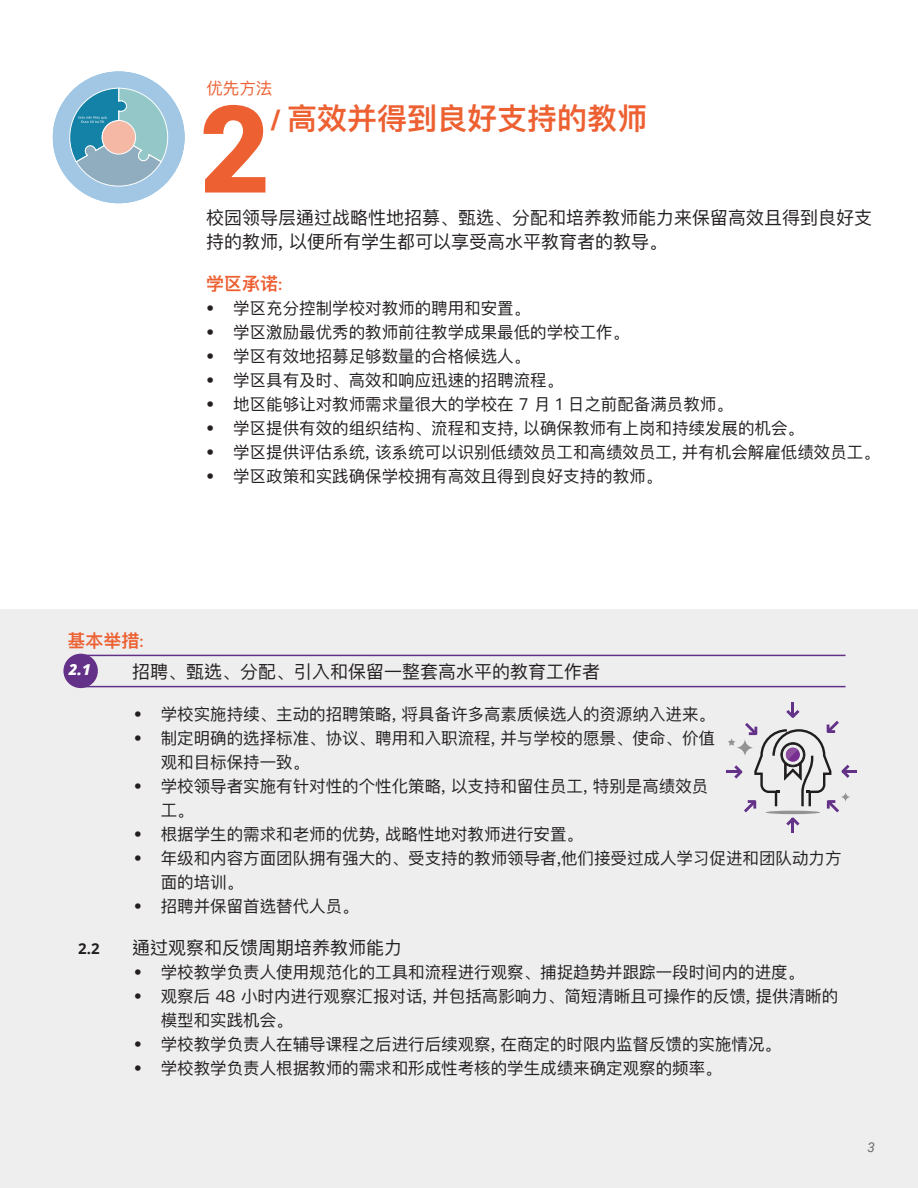
<style>
.page{position:relative;width:918px;height:1188px;background:#fff}
.page>*{position:absolute;margin:0;border:0;box-sizing:border-box;transform-origin:0 0}
.t1{font:900 121.5px "Roboto";color:#ed6032}
.t2{font:600 30px "Ping Fang HK";color:#ed6032}
.t3{font:18px/24px "Ping Fang HK";color:#231f20}
.t4{font:600 18px "Ping Fang HK";color:#ed6032}
.t5{font:16.5px/24px "Ping Fang HK";color:#231f20}
.t6{font:16.5px "Ping Fang HK";color:#ed6032}
.t7{font:700 15px "Open Sans";color:#231f20}
.t8{font:italic 800 15px "Open Sans";color:#fff}
.t9{font:italic 13.5px "Roboto";color:#6b6b6e}
.s1{font-family:"Roboto";font-weight:900;font-size:27px}
.s2{font-family:"Roboto";font-weight:700;font-size:15px}
</style>
<div class="page">
<div style="left:0;top:610px;width:918px;height:578px;background:#eeeeef"></div>
<hr style="left:81px;top:655px;width:765px;height:1px;background:#633288">
<hr style="left:78px;top:686px;width:768px;height:1px;background:#633288">
<div style="left:63px;top:654px;width:35px;height:34px;background:#633288;border-radius:50%"></div>
<hr style="left:791px;top:819px;width:3px;height:14px;background:#633288">
<hr style="left:791px;top:702px;width:3px;height:15px;background:#633288">
<hr style="left:843px;top:770px;width:14px;height:3px;background:#633288">
<svg style="left:727px;top:710px;width:123px;height:116px"></svg>
<div style="left:53px;top:71px;width:132px;height:132px;background:#a1c7e4;border-radius:50%"></div>
<svg style="left:69px;top:88px;width:99px;height:99px"></svg>
<p class="t6" style="left:206px;top:78px;width:67px">优先方法</p>
<p class="t2" style="left:271px;top:100px;width:378px"><span class="s1">/</span> 高效并得到良好支持的教师</p>
<p class="t1" style="left:200px;top:78px;width:72px">2</p>
<p class="t3" style="left:206px;top:206px;width:668px">校园领导层通过战略性地招募、甄选、分配和培养教师能力来保留高效且得到良好支持的教师, 以便所有学生都可以享受高水平教育者的教导。</p>
<p class="t4" style="left:206px;top:273px;width:78px">学区承诺<span class="s2">:</span></p>
<p class="t5" style="left:206px;top:296px;width:326px">• 学区充分控制学校对教师的聘用和安置。</p>
<p class="t5" style="left:206px;top:320px;width:425px">• 学区激励最优秀的教师前往教学成果最低的学校工作。</p>
<p class="t5" style="left:206px;top:344px;width:326px">• 学区有效地招募足够数量的合格候选人。</p>
<p class="t5" style="left:206px;top:368px;width:359px">• 学区具有及时、高效和响应迅速的招聘流程。</p>
<p class="t5" style="left:206px;top:392px;width:528px">• 地区能够让对教师需求量很大的学校在 7 月 1 日之前配备满员教师。</p>
<p class="t5" style="left:206px;top:416px;width:599px">• 学区提供有效的组织结构、流程和支持, 以确保教师有上岗和持续发展的机会。</p>
<p class="t5" style="left:206px;top:440px;width:675px">• 学区提供评估系统, 该系统可以识别低绩效员工和高绩效员工, 并有机会解雇低绩效员工。</p>
<p class="t5" style="left:206px;top:464px;width:458px">• 学区政策和实践确保学校拥有高效且得到良好支持的教师。</p>
<p class="t4" style="left:67px;top:630px;width:78px">基本举措<span class="s2">:</span></p>
<p class="t3" style="left:132px;top:659px;width:469px">招聘、甄选、分配、引入和保留一整套高水平的教育工作者</p>
<p class="t5" style="left:134px;top:702px;width:583px">• 学校实施持续、主动的招聘策略, 将具备许多高素质候选人的资源纳入进来。</p>
<p class="t5" style="left:161px;top:726px;width:556px;text-indent:-27px">• 制定明确的选择标准、协议、聘用和入职流程, 并与学校的愿景、使命、价值观和目标保持一致。</p>
<p class="t5" style="left:161px;top:774px;width:549px;text-indent:-27px">• 学校领导者实施有针对性的个性化策略, 以支持和留住员工, 特别是高绩效员工。</p>
<p class="t5" style="left:134px;top:822px;width:451px">• 根据学生的需求和老师的优势, 战略性地对教师进行安置。</p>
<p class="t5" style="left:161px;top:846px;width:682px;text-indent:-27px">• 年级和内容方面团队拥有强大的、受支持的教师领导者,他们接受过成人学习促进和团队动力方面的培训。</p>
<p class="t5" style="left:134px;top:894px;width:226px">• 招聘并保留首选替代人员。</p>
<p class="t7" style="left:78px;top:938px;width:23px">2.2</p>
<p class="t3" style="left:132px;top:935px;width:271px">通过观察和反馈周期培养教师能力</p>
<p class="t5" style="left:134px;top:960px;width:672px">• 学校教学负责人使用规范化的工具和流程进行观察、捕捉趋势并跟踪一段时间内的进度。</p>
<p class="t5" style="left:161px;top:984px;width:679px;text-indent:-27px">• 观察后 48 小时内进行观察汇报对话, 并包括高影响力、简短清晰且可操作的反馈, 提供清晰的模型和实践机会。</p>
<p class="t5" style="left:134px;top:1032px;width:649px">• 学校教学负责人在辅导课程之后进行后续观察, 在商定的时限内监督反馈的实施情况。</p>
<p class="t5" style="left:134px;top:1056px;width:589px">• 学校教学负责人根据教师的需求和形成性考核的学生成绩来确定观察的频率。</p>
<p class="t8" style="left:69px;top:661px;width:23px">2.1</p>
<p class="t9" style="left:867px;top:1137px;width:9px">3</p>
</div>
